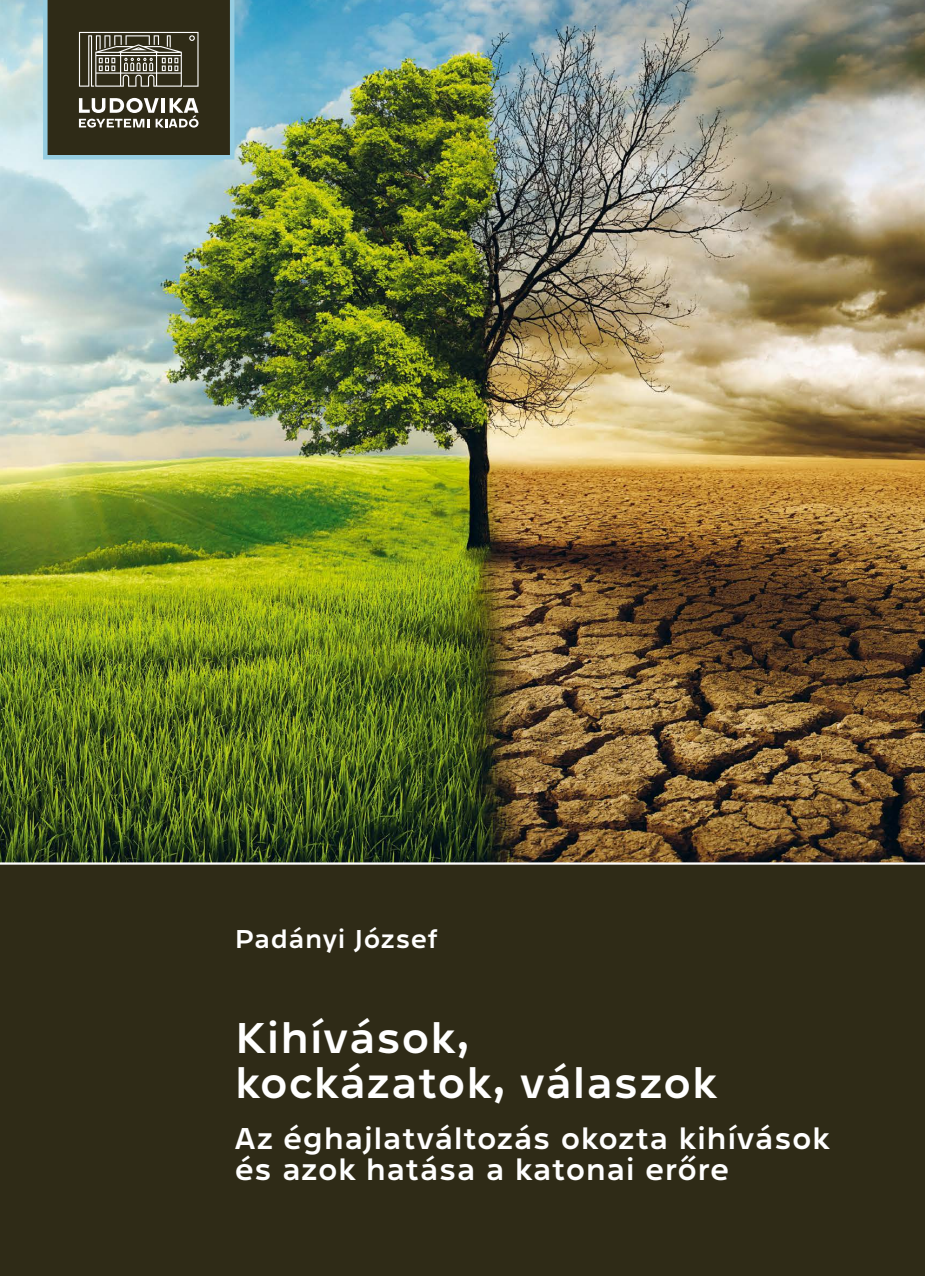
<style>
.page{position:relative;width:925px;height:1276px;background:#fff}
.page>*{position:absolute;margin:0;border:0;box-sizing:border-box;transform-origin:0 0}
.t1{font:45px/45px "Westeinde Caption";letter-spacing:-.01em;color:#fff}
.t2{font:31.5px/31.5px "Westeinde Caption";letter-spacing:-.01em;color:#fff}
.t3{font:27px "Westeinde Caption";letter-spacing:-.01em;color:#fff}
</style>
<div class="page">
<img style="left:0;top:0;width:925px;height:862px">
<div style="left:0;top:862px;width:925px;height:414px;background:#2f2b17"></div>
<svg style="left:43px;top:0;width:191px;height:159px;background:#4b4b3c"></svg>
<p class="t3" style="left:234px;top:918px;width:205px">Padányi József</p>
<p class="t1" style="left:234px;top:1012px;width:484px">Kihívások, kockázatok, válaszok</p>
<p class="t2" style="left:234px;top:1120px;width:597px">Az éghajlatváltozás okozta kihívások és azok hatása a katonai erőre</p>
</div>
